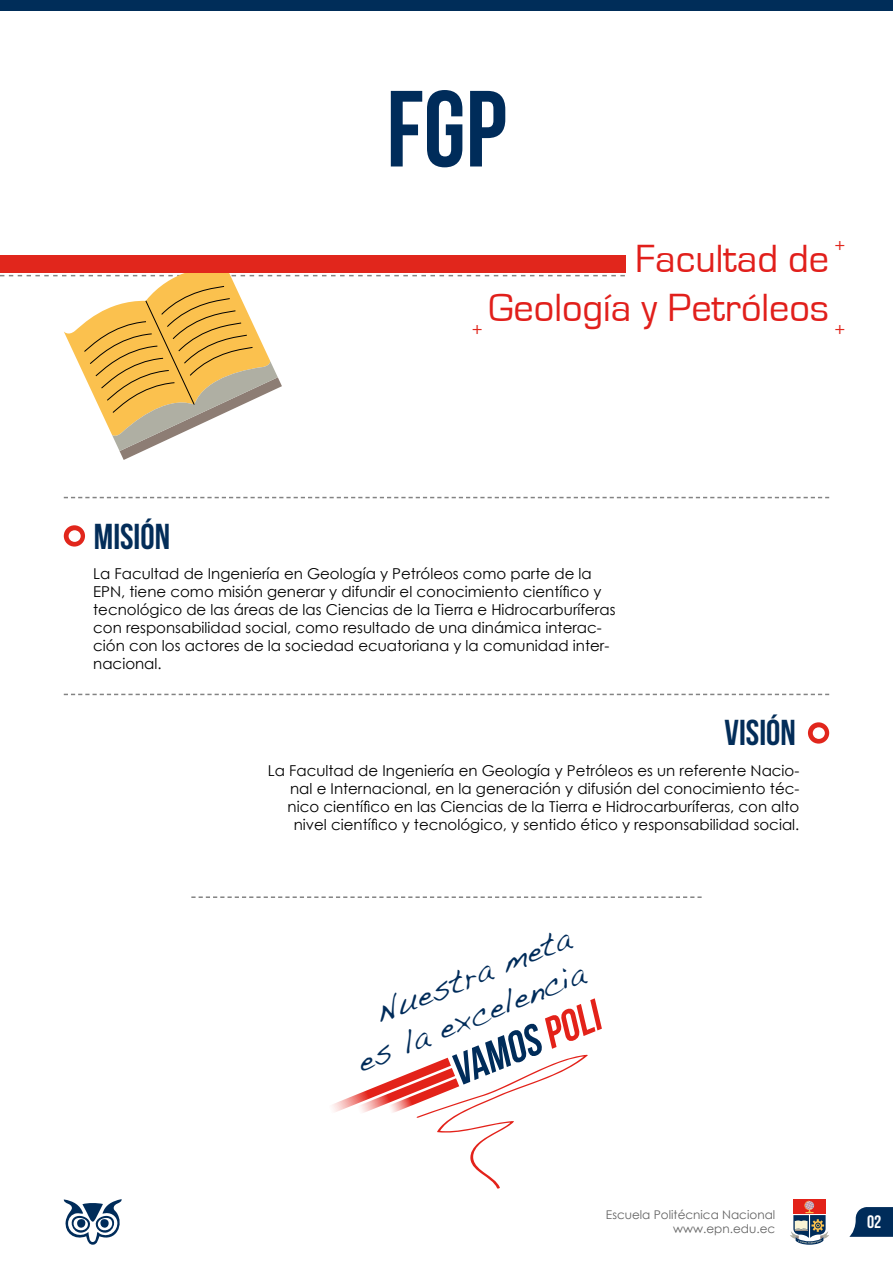
<style>
.page{position:relative;width:893px;height:1263px;background:#fff}
.page>*{position:absolute;margin:0;border:0;box-sizing:border-box;transform-origin:0 0}
.t1{font:108px "Bebas Neue";color:#002c5a}
.t2{font:italic 43.95px "Bebas Neue";color:#002c5a}
.t3{font:40.5px/48.6px "Eurostile";color:#e11f1b;text-align:right}
.t4{font:36px "Bebas Neue";color:#032d59}
.t5{font:31.65px/38px "Handwriting Dakota";color:#002c5a;text-align:right}
.t6{font:18px "Century Gothic";color:#e1261c}
.t7{font:18px "Bebas Neue";color:#fff}
.t8{font:15px/18px "Century Gothic";color:#000}
.t9{font:12px/14.4px "Century Gothic";color:#636363;text-align:right}
.s1{color:#e32219}
</style>
<div class="page">
<svg style="left:0;top:272px;width:625px;height:188px"></svg>
<div style="left:0;top:0;width:893px;height:11px;background:#002d59"></div>
<div style="left:0;top:255px;width:625px;height:17px;background:#e1261c"></div>
<svg style="left:64px;top:497px;width:765px;height:1px"></svg>
<svg style="left:849px;top:1207px;width:44px;height:30px"></svg>
<div style="left:793px;top:1199px;width:33px;height:15px;background:#e32219"></div>
<svg style="left:790px;top:1201px;width:39px;height:44px"></svg>
<svg style="left:64px;top:1199px;width:58px;height:46px"></svg>
<svg style="left:64px;top:525px;width:21px;height:22px"></svg>
<svg style="left:64px;top:694px;width:765px;height:1px"></svg>
<svg style="left:191px;top:896px;width:511px;height:2px"></svg>
<svg style="left:808px;top:722px;width:21px;height:22px"></svg>
<svg style="left:332px;top:1055px;width:256px;height:134px"></svg>
<h1 class="t1" style="left:386px;top:70px;width:121px">FGP</h1>
<h3 class="t3" style="left:488px;top:235px;width:342px">Facultad de<br>Geología y Petróleos</h3>
<p class="t6" style="left:835px;top:234px;width:12px">+</p>
<p class="t6" style="left:472px;top:318px;width:12px">+</p>
<p class="t6" style="left:835px;top:318px;width:12px">+</p>
<h3 class="t4" style="left:94px;top:516px;width:78px">MISIÓN</h3>
<p class="t8" style="left:93px;top:564px;width:524px">La Facultad de Ingeniería en Geología y Petróleos como parte de la EPN, tiene como misión generar y difundir el conocimiento científico y tecnológico de las áreas de las Ciencias de la Tierra e Hidrocarburíferas con responsabilidad social, como resultado de una dinámica interac&shy;ción con los actores de la sociedad ecuatoriana y la comunidad inter&shy;nacional.</p>
<h3 class="t4" style="left:725px;top:713px;width:73px">VISIÓN</h3>
<p class="t8" style="left:268px;top:762px;width:533px;text-align:right">La Facultad de Ingeniería en Geología y Petróleos es un referente Nacio&shy;nal e Internacional, en la generación y difusión del conocimiento téc&shy;nico científico en las Ciencias de la Tierra e Hidrocarburíferas, con alto nivel científico y tecnológico, y sentido ético y responsabilidad social.</p>
<h3 class="t5" style="left:337px;top:1009px;width:244px;rotate:-22deg">Nuestra meta es la excelencia</h3>
<h2 class="t2" style="left:444px;top:1050px;width:158px;rotate:-22deg">VAMOS<span class="s1">POLI</span></h2>
<p class="t9" style="left:606px;top:1207px;width:171px">Escuela Politécnica Nacional www.epn.edu.ec</p>
<p class="t7" style="left:867px;top:1212px;width:16px">02</p>
</div>
